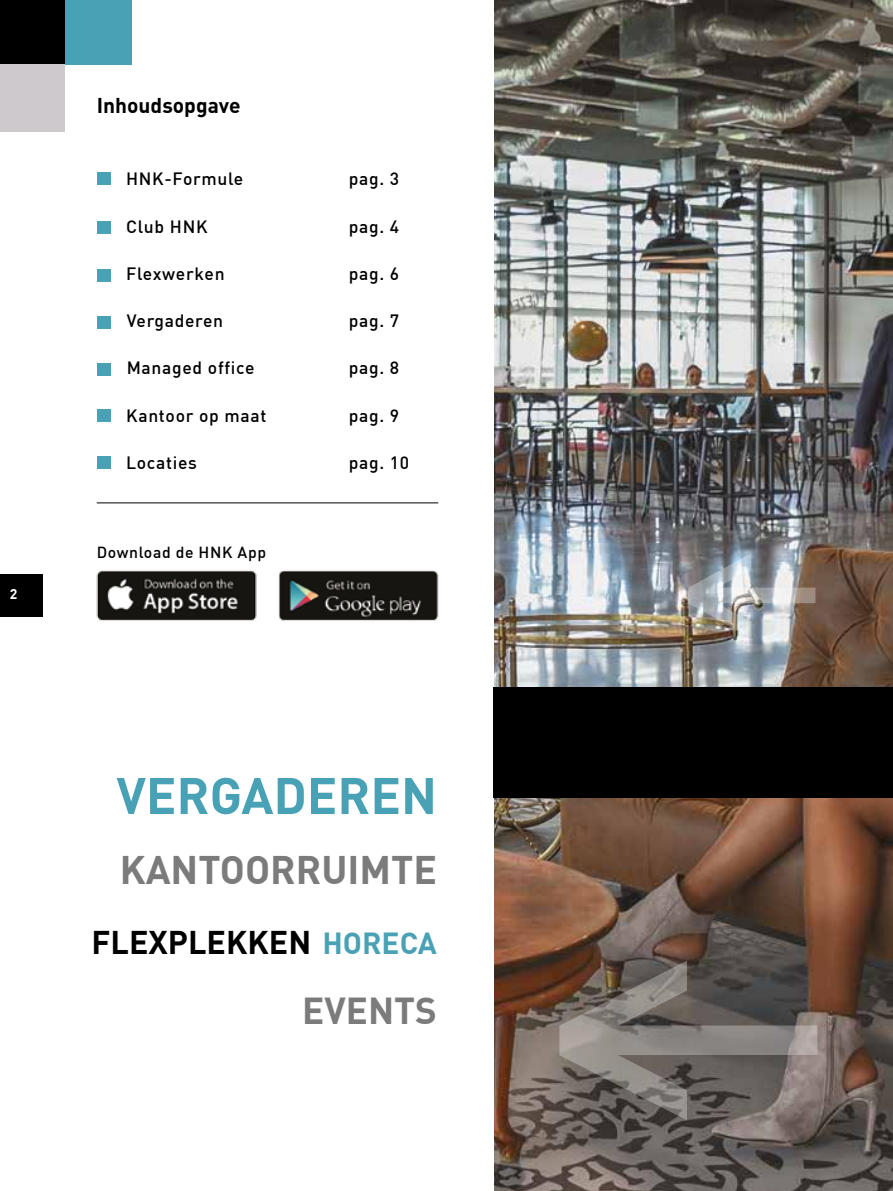
<style>
.page{position:relative;width:893px;height:1191px;background:#fff}
.page>*{position:absolute;margin:0;border:0;box-sizing:border-box;transform-origin:0 0}
.t1{font:700 50.57px "DIN Pro";color:#48a1b5}
.t2{font:700 39.02px "DIN Pro";color:#7c7b7b}
.t3{font:700 36.75px "DIN Pro";color:#7c7b7b}
.t4{font:700 32.2px "DIN Pro";color:#000}
.t5{font:700 21px "DIN Pro";color:#000}
.t6{font:500 17.5px "DIN Pro";letter-spacing:.04em;color:#000}
.t7{font:500 15.75px "DIN Pro";letter-spacing:.04em;color:#000}
.t8{font:700 14px "DIN Pro";color:#fff}
.s1{font-size:29.93px;color:#48a1b5}
</style>
<div class="page">
<img style="left:493px;top:0;width:400px;height:1191px">
<svg style="left:559px;top:960px;width:258px;height:160px;background:#6f6763"></svg>
<img style="left:688px;top:553px;width:127px;height:84px">
<div style="left:0;top:574px;width:42px;height:42px;background:#000"></div>
<div style="left:493px;top:687px;width:400px;height:110px;background:#000"></div>
<hr style="left:97px;top:502px;width:341px;height:1px;background:#000">
<div style="left:97px;top:172px;width:14px;height:13px;background:#48a1b5"></div>
<div style="left:97px;top:221px;width:14px;height:13px;background:#48a1b5"></div>
<div style="left:97px;top:269px;width:14px;height:13px;background:#48a1b5"></div>
<div style="left:97px;top:316px;width:14px;height:13px;background:#48a1b5"></div>
<div style="left:97px;top:362px;width:14px;height:13px;background:#48a1b5"></div>
<div style="left:97px;top:409px;width:14px;height:13px;background:#48a1b5"></div>
<div style="left:97px;top:456px;width:14px;height:13px;background:#48a1b5"></div>
<div style="left:65px;top:0;width:67px;height:65px;background:#48a1b5"></div>
<div style="left:0;top:0;width:65px;height:65px;background:#000"></div>
<div style="left:0;top:65px;width:65px;height:67px;background:#cec9cc"></div>
<img style="left:96px;top:570px;width:343px;height:51px">
<p class="t8" style="left:10px;top:585px;width:9px">2</p>
<p class="t5" style="left:97px;top:91px;width:145px">Inhoudsopgave</p>
<p class="t6" style="left:126px;top:168px;width:119px">HNK-Formule</p>
<p class="t6" style="left:349px;top:168px;width:52px">pag. 3</p>
<p class="t6" style="left:126px;top:215px;width:83px">Club HNK</p>
<p class="t6" style="left:349px;top:215px;width:52px">pag. 4</p>
<p class="t6" style="left:126px;top:262px;width:100px">Flexwerken</p>
<p class="t6" style="left:349px;top:262px;width:52px">pag. 6</p>
<p class="t6" style="left:127px;top:309px;width:98px">Vergaderen</p>
<p class="t6" style="left:349px;top:309px;width:52px">pag. 7</p>
<p class="t6" style="left:127px;top:357px;width:129px">Managed office</p>
<p class="t6" style="left:349px;top:357px;width:52px">pag. 8</p>
<p class="t6" style="left:126px;top:404px;width:142px">Kantoor op maat</p>
<p class="t6" style="left:349px;top:404px;width:52px">pag. 9</p>
<p class="t6" style="left:126px;top:451px;width:72px">Locaties</p>
<p class="t6" style="left:349px;top:451px;width:62px">pag. 10</p>
<p class="t7" style="left:97px;top:542px;width:171px">Download de HNK App</p>
<h1 class="t1" style="left:117px;top:762px;width:322px">VERGADEREN</h1>
<h2 class="t2" style="left:120px;top:844px;width:319px">KANTOORRUIMTE</h2>
<h3 class="t4" style="left:92px;top:921px;width:347px">FLEXPLEKKEN <span class="s1">HORECA</span></h3>
<h3 class="t3" style="left:302px;top:986px;width:136px">EVENTS</h3>
</div>
